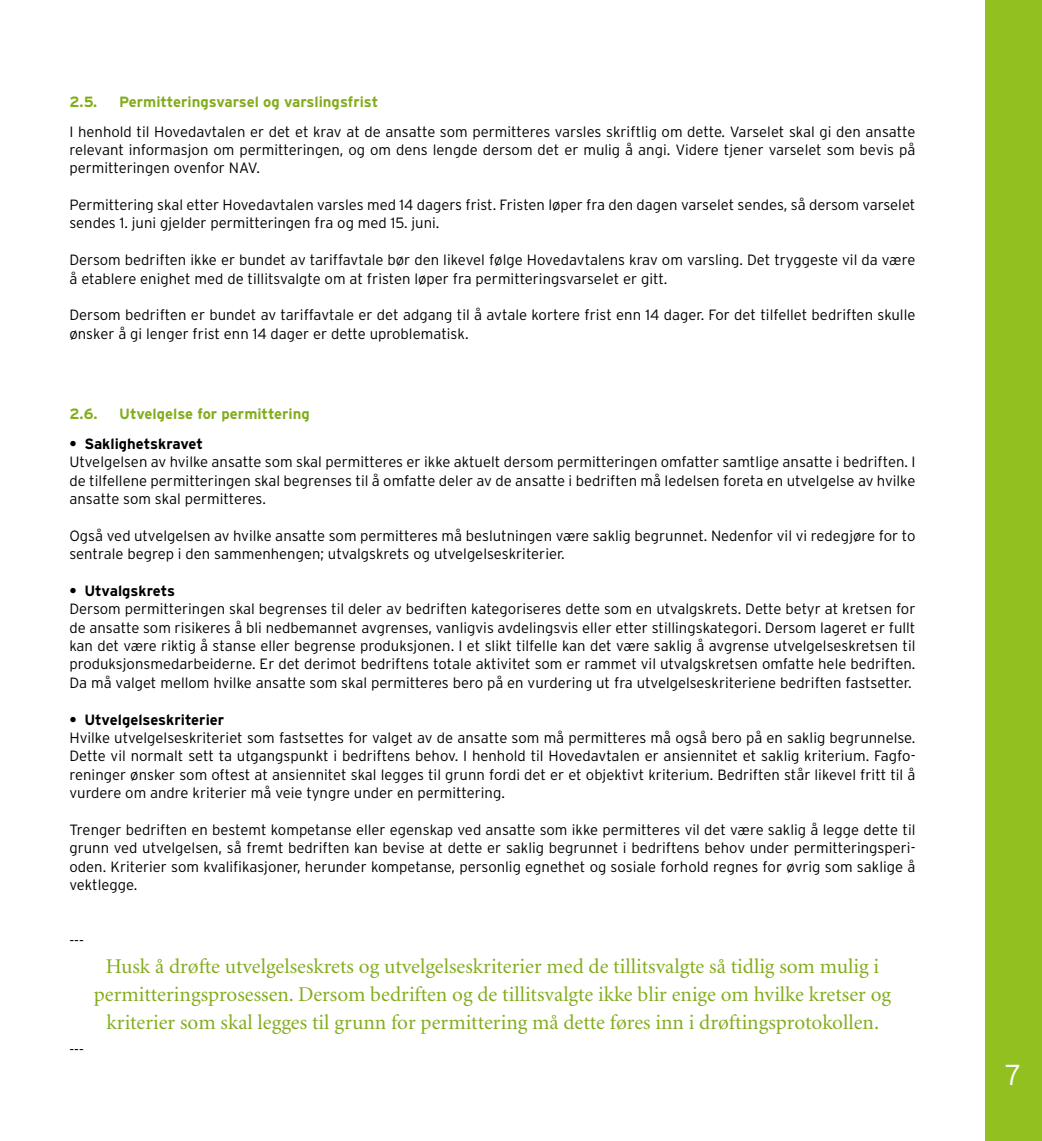
<style>
.page{position:relative;width:1042px;height:1141px;background:#fff}
.page>*{position:absolute;margin:0;border:0;box-sizing:border-box;transform-origin:0 0}
.t1{font:300 28.88px "Interstate";color:#fff}
.t2{font:21px/28px "Minion";color:#83ac1d;text-align:center}
.t3{font:300 14.88px/18.4px "Interstate";color:#000;text-align:justify}
.t4{font:700 14.88px "Interstate";color:#83ac1d}
.t5{font:700 14.88px "Interstate";color:#000}
</style>
<div class="page">
<div style="left:985px;top:0;width:57px;height:1141px;background:#92c020"></div>
<p class="t4" style="left:69px;top:93px;width:29px">2.5.</p>
<p class="t4" style="left:119px;top:93px;width:261px">Permitteringsvarsel og varslingsfrist</p>
<p class="t3" style="left:69px;top:122px;width:847px">I henhold til Hovedavtalen er det et krav at de ansatte som permitteres varsles skriftlig om dette. Varselet skal gi den ansatte relevant informasjon om permitteringen, og om dens lengde dersom det er mulig å angi. Videre tjener varselet som bevis på permitteringen ovenfor NAV.</p>
<p class="t3" style="left:69px;top:195px;width:847px">Permittering skal etter Hovedavtalen varsles med 14 dagers frist. Fristen løper fra den dagen varselet sendes, så dersom varselet sendes 1. juni gjelder permitteringen fra og med 15. juni.</p>
<p class="t3" style="left:69px;top:251px;width:847px">Dersom bedriften ikke er bundet av tariffavtale bør den likevel følge Hovedavtalens krav om varsling. Det tryggeste vil da være å etablere enighet med de tillitsvalgte om at fristen løper fra permitteringsvarselet er gitt.</p>
<p class="t3" style="left:69px;top:306px;width:847px">Dersom bedriften er bundet av tariffavtale er det adgang til å avtale kortere frist enn 14 dager. For det tilfellet bedriften skulle ønsker å gi lenger frist enn 14 dager er dette uproblematisk.</p>
<p class="t4" style="left:69px;top:406px;width:30px">2.6.</p>
<p class="t4" style="left:119px;top:406px;width:192px">Utvelgelse for permittering</p>
<p class="t5" style="left:69px;top:435px;width:135px">• Saklighetskravet</p>
<p class="t3" style="left:69px;top:453px;width:847px">Utvelgelsen av hvilke ansatte som skal permitteres er ikke aktuelt dersom permitteringen omfatter samtlige ansatte i bedriften. I de tilfellene permitteringen skal begrenses til å omfatte deler av de ansatte i bedriften må ledelsen foreta en utvelgelse av hvilke ansatte som skal permitteres.</p>
<p class="t3" style="left:69px;top:526px;width:847px">Også ved utvelgelsen av hvilke ansatte som permitteres må beslutningen være saklig begrunnet. Nedenfor vil vi redegjøre for to sentrale begrep i den sammenhengen; utvalgskrets og utvelgelseskriterier.</p>
<p class="t5" style="left:69px;top:582px;width:107px">• Utvalgskrets</p>
<p class="t3" style="left:69px;top:600px;width:847px">Dersom permitteringen skal begrenses til deler av bedriften kategoriseres dette som en utvalgskrets. Dette betyr at kretsen for de ansatte som risikeres å bli nedbemannet avgrenses, vanligvis avdelingsvis eller etter stillingskategori. Dersom lageret er fullt kan det være riktig å stanse eller begrense produksjonen. I et slikt tilfelle kan det være saklig å avgrense utvelgelseskretsen til produksjonsmedarbeiderne. Er det derimot bedriftens totale aktivitet som er rammet vil utvalgskretsen omfatte hele bedriften.<br>Da må valget mellom hvilke ansatte som skal permitteres bero på en vurdering ut fra utvelgelseskriteriene bedriften fastsetter.</p>
<p class="t5" style="left:69px;top:711px;width:156px">• Utvelgelseskriterier</p>
<p class="t3" style="left:69px;top:728px;width:847px">Hvilke utvelgelseskriteriet som fastsettes for valget av de ansatte som må permitteres må også bero på en saklig begrunnelse.<br>Dette vil normalt sett ta utgangspunkt i bedriftens behov. I henhold til Hovedavtalen er ansiennitet et saklig kriterium. Fagfo&shy;reninger ønsker som oftest at ansiennitet skal legges til grunn fordi det er et objektivt kriterium. Bedriften står likevel fritt til å vurdere om andre kriterier må veie tyngre under en permittering.</p>
<p class="t3" style="left:69px;top:820px;width:847px">Trenger bedriften en bestemt kompetanse eller egenskap ved ansatte som ikke permitteres vil det være saklig å legge dette til grunn ved utvelgelsen, så fremt bedriften kan bevise at dette er saklig begrunnet i bedriftens behov under permitteringsperi&shy;oden. Kriterier som kvalifikasjoner, herunder kompetanse, personlig egnethet og sosiale forhold regnes for øvrig som saklige å vektlegge.</p>
<p class="t3" style="left:69px;top:931px;width:16px">---</p>
<p class="t3" style="left:69px;top:1041px;width:16px">---</p>
<p class="t2" style="left:94px;top:953px;width:799px">Husk å drøfte utvelgelseskrets og utvelgelseskriterier med de tillitsvalgte så tidlig som mulig i permitteringsprosessen. Dersom bedriften og de tillitsvalgte ikke blir enige om hvilke kretser og kriterier som skal legges til grunn for permittering må dette føres inn i drøftingsprotokollen.</p>
<h1 class="t1" style="left:1005px;top:1058px;width:18px">7</h1>
</div>
